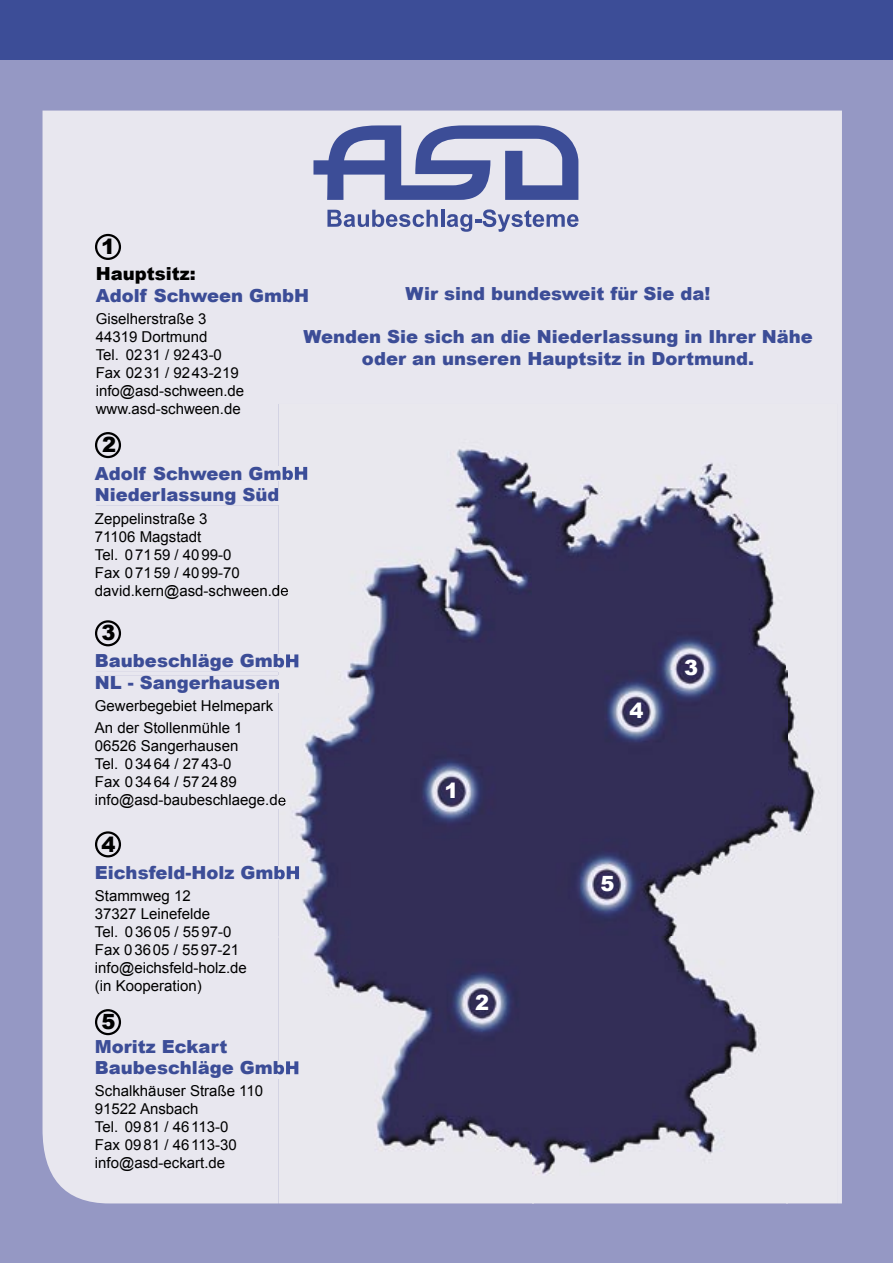
<style>
.page{position:relative;width:893px;height:1263px;background:#fff}
.page>*{position:absolute;margin:0;border:0;box-sizing:border-box;transform-origin:0 0}
.t1{font:900 21px "Arial";color:#000}
.t2{font:900 21px "Arial";color:#fff}
.t3{font:900 18px/21.6px "Arial";color:#3c4d97}
.t4{font:900 18px "Arial";color:#000}
.t5{font:15px/18px "Arial";color:#000}
</style>
<div class="page">
<div style="left:0;top:17px;width:893px;height:1246px;background:#9598c4"></div>
<div style="left:0;top:0;width:893px;height:60px;background:#3c4d97"></div>
<div style="left:43px;top:111px;width:799px;height:1092px;background:#e8e7ef"></div>
<div style="left:96px;top:1061px;width:183px;height:17px;background:#e8e7ef"></div>
<div style="left:95px;top:467px;width:184px;height:13px;background:#e8e7ef"></div>
<div style="left:96px;top:488px;width:182px;height:17px;background:#e8e7ef"></div>
<div style="left:95px;top:585px;width:184px;height:14px;background:#e8e7ef"></div>
<div style="left:96px;top:654px;width:183px;height:17px;background:#e8e7ef"></div>
<div style="left:96px;top:676px;width:183px;height:17px;background:#e8e7ef"></div>
<div style="left:96px;top:794px;width:183px;height:15px;background:#e8e7ef"></div>
<div style="left:96px;top:866px;width:183px;height:13px;background:#e8e7ef"></div>
<svg style="left:313px;top:125px;width:265px;height:75px;background:#8d95c0"></svg>
<svg style="left:327px;top:210px;width:111px;height:17px;background:#9ca3c8"></svg>
<hr style="left:441px;top:210px;width:3px;height:17px;background:#3c4d97">
<svg style="left:447px;top:209px;width:131px;height:23px;background:#b0b5d2"></svg>
<svg style="left:95px;top:620px;width:26px;height:26px"></svg>
<svg style="left:95px;top:1009px;width:26px;height:26px"></svg>
<svg style="left:95px;top:831px;width:26px;height:26px"></svg>
<svg style="left:95px;top:432px;width:26px;height:26px"></svg>
<svg style="left:95px;top:234px;width:26px;height:26px"></svg>
<img style="left:279px;top:404px;width:559px;height:800px">
<img style="left:279px;top:1061px;width:19px;height:17px">
<img style="left:279px;top:467px;width:28px;height:13px">
<img style="left:279px;top:585px;width:9px;height:14px">
<img style="left:279px;top:654px;width:19px;height:17px">
<svg style="left:279px;top:676px;width:1px;height:17px"></svg>
<img style="left:279px;top:794px;width:7px;height:15px">
<img style="left:279px;top:866px;width:20px;height:13px">
<h1 class="t1" style="left:101px;top:231px;width:16px">1</h1>
<p class="t4" style="left:96px;top:261px;width:101px">Hauptsitz:</p>
<p class="t3" style="left:96px;top:284px;width:215px">Adolf Schween GmbH</p>
<p class="t5" style="left:96px;top:310px;width:150px">Giselherstraße 3<br>44319 Dortmund<br>Tel. 02 31 / 92 43-0<br>Fax 02 31 / 92 43-219 info@asd-schween.de www.asd-schween.de</p>
<p class="t3" style="left:406px;top:282px;width:306px">Wir sind bundesweit für Sie da!</p>
<p class="t3" style="left:303px;top:325px;width:511px;text-align:center">Wenden Sie sich an die Niederlassung in Ihrer Nähe oder an unseren Hauptsitz in Dortmund.</p>
<h1 class="t1" style="left:102px;top:429px;width:16px">2</h1>
<p class="t3" style="left:95px;top:462px;width:215px">Adolf Schween GmbH<br>Niederlassung Süd</p>
<p class="t5" style="left:95px;top:509px;width:195px">Zeppelinstraße 3<br>71106 Magstadt<br>Tel. 0 71 59 / 40 99-0<br>Fax 0 71 59 / 40 99-70 david.kern@asd-schween.de</p>
<h1 class="t1" style="left:102px;top:617px;width:16px">3</h1>
<p class="t3" style="left:95px;top:649px;width:206px">Baubeschläge GmbH<br>NL - Sangerhausen</p>
<p class="t5" style="left:95px;top:695px;width:180px;line-height:22.2px">Gewerbegebiet Helmepark<br>An der Stollenmühle 1</p>
<p class="t5" style="left:95px;top:737px;width:193px">06526 Sangerhausen<br>Tel. 0 34 64 / 27 43-0<br>Fax 0 34 64 / 57 24 89 info@asd-baubeschlaege.de</p>
<h1 class="t1" style="left:101px;top:829px;width:16px">4</h1>
<p class="t3" style="left:95px;top:861px;width:207px">Eichsfeld-Holz GmbH</p>
<p class="t5" style="left:95px;top:887px;width:153px">Stammweg 12<br>37327 Leinefelde<br>Tel. 0 36 05 / 55 97-0<br>Fax 0 36 05 / 55 97-21 info@eichsfeld-holz.de (in Kooperation)</p>
<h1 class="t1" style="left:102px;top:1006px;width:16px">5</h1>
<p class="t3" style="left:95px;top:1035px;width:206px">Moritz Eckart<br>Baubeschläge GmbH</p>
<p class="t5" style="left:95px;top:1082px;width:170px">Schalkhäuser Straße 110<br>91522 Ansbach<br>Tel. 09 81 / 46 113-0<br>Fax 09 81 / 46 113-30 info@asd-eckart.de</p>
<h1 class="t2" style="left:445px;top:775px;width:16px">1</h1>
<h1 class="t2" style="left:475px;top:987px;width:16px">2</h1>
<h1 class="t2" style="left:629px;top:696px;width:16px">4</h1>
<h1 class="t2" style="left:684px;top:652px;width:16px">3</h1>
<h1 class="t2" style="left:600px;top:868px;width:16px">5</h1>
</div>
